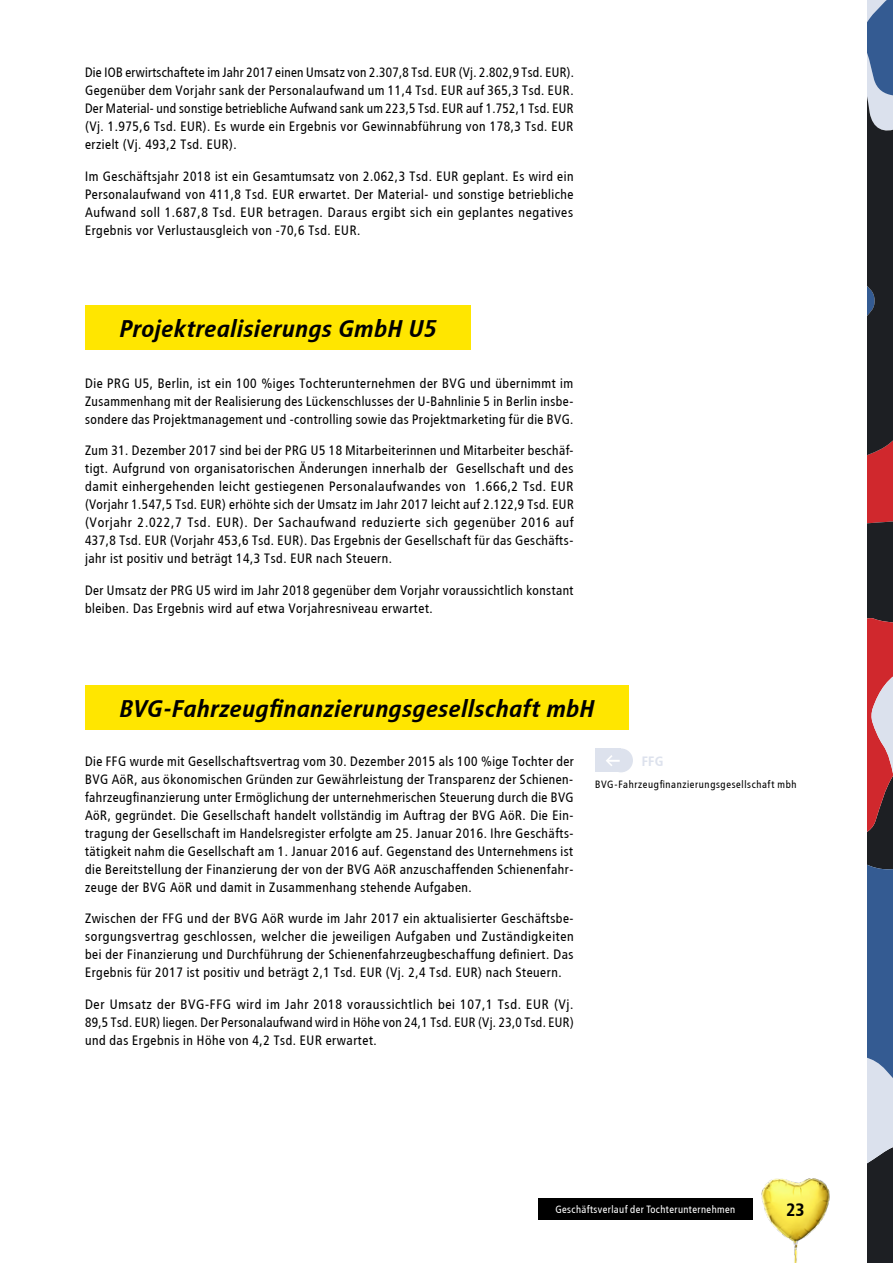
<style>
.page{position:relative;width:893px;height:1263px;background:#fff}
.page>*{position:absolute;margin:0;border:0;box-sizing:border-box;transform-origin:0 0}
.t1{font:italic 700 24px "Transit";letter-spacing:.005em;color:#000}
.t2{font:700 18px "Transit";color:#000}
.t3{font:13.5px/18px "Transit";color:#000;text-align:justify}
.t4{font:700 13.5px "Transit";color:#dde2ed}
.t5{font:10.5px "Transit";letter-spacing:.02em;color:#000}
.t6{font:10.5px "Transit";color:#fff}
</style>
<div class="page">
<div style="left:85px;top:305px;width:385px;height:44px;background:#ffe600"></div>
<div style="left:85px;top:685px;width:543px;height:45px;background:#ffe600"></div>
<div style="left:595px;top:748px;width:26px;height:24px;background:#dde2ed"></div>
<div style="left:609px;top:748px;width:24px;height:24px;background:#dde2ed;border-radius:50%"></div>
<svg style="left:606px;top:755px;width:14px;height:11px"></svg>
<img style="left:761px;top:1178px;width:69px;height:85px">
<div style="left:538px;top:1198px;width:215px;height:21px;background:#000"></div>
<svg style="left:867px;top:0;width:26px;height:1263px;background:#5c4a5a"></svg>
<p class="t3" style="left:85px;top:64px;width:491px">Die IOB erwirtschaftete im Jahr 2017 einen Umsatz von 2.307,8 Tsd. EUR (Vj. 2.802,9 Tsd. EUR).<br>Gegenüber dem Vorjahr sank der Personalaufwand um 11,4 Tsd. EUR auf 365,3 Tsd. EUR.<br>Der Material- und sonstige betriebliche Aufwand sank um 223,5 Tsd. EUR auf 1.752,1 Tsd. EUR (Vj. 1.975,6 Tsd. EUR). Es wurde ein Ergebnis vor Gewinnabführung von 178,3 Tsd. EUR erzielt (Vj. 493,2 Tsd. EUR).</p>
<p class="t3" style="left:85px;top:167px;width:491px">Im Geschäftsjahr 2018 ist ein Gesamtumsatz von 2.062,3 Tsd. EUR geplant. Es wird ein Personalaufwand von 411,8 Tsd. EUR erwartet. Der Material- und sonstige betriebliche Aufwand soll 1.687,8 Tsd. EUR betragen. Daraus ergibt sich ein geplantes negatives Ergebnis vor Verlustausgleich von -70,6 Tsd. EUR.</p>
<h1 class="t1" style="left:119px;top:314px;width:319px">Projektrealisierungs GmbH U5</h1>
<p class="t3" style="left:85px;top:374px;width:490px">Die PRG U5, Berlin, ist ein 100 %iges Tochterunternehmen der BVG und übernimmt im Zusammenhang mit der Realisierung des Lückenschlusses der U-Bahnlinie 5 in Berlin insbe&shy;sondere das Projektmanagement und -controlling sowie das Projektmarketing für die BVG.</p>
<p class="t3" style="left:85px;top:442px;width:491px">Zum 31. Dezember 2017 sind bei der PRG U5 18 Mitarbeiterinnen und Mitarbeiter beschäf&shy;tigt. Aufgrund von organisatorischen Änderungen innerhalb der Gesellschaft und des damit einhergehenden leicht gestiegenen Personalaufwandes von 1.666,2 Tsd. EUR (Vorjahr 1.547,5 Tsd. EUR) erhöhte sich der Umsatz im Jahr 2017 leicht auf 2.122,9 Tsd. EUR (Vorjahr 2.022,7 Tsd. EUR). Der Sachaufwand reduzierte sich gegenüber 2016 auf 437,8 Tsd. EUR (Vorjahr 453,6 Tsd. EUR). Das Ergebnis der Gesellschaft für das Geschäfts&shy;jahr ist positiv und beträgt 14,3 Tsd. EUR nach Steuern.</p>
<p class="t3" style="left:85px;top:581px;width:490px">Der Umsatz der PRG U5 wird im Jahr 2018 gegenüber dem Vorjahr voraussichtlich konstant bleiben. Das Ergebnis wird auf etwa Vorjahresniveau erwartet.</p>
<h1 class="t1" style="left:119px;top:694px;width:477px">BVG-Fahrzeugfinanzierungsgesellschaft mbH</h1>
<p class="t3" style="left:85px;top:752px;width:491px">Die FFG wurde mit Gesellschaftsvertrag vom 30. Dezember 2015 als 100 %ige Tochter der BVG AöR, aus ökonomischen Gründen zur Gewährleistung der Transparenz der Schienen&shy;fahrzeugfinanzierung unter Ermöglichung der unternehmerischen Steuerung durch die BVG AöR, gegründet. Die Gesellschaft handelt vollständig im Auftrag der BVG AöR. Die Ein&shy;tragung der Gesellschaft im Handelsregister erfolgte am 25. Januar 2016. Ihre Geschäfts&shy;tätigkeit nahm die Gesellschaft am 1. Januar 2016 auf. Gegenstand des Unternehmens ist die Bereitstellung der Finanzierung der von der BVG AöR anzuschaffenden Schienenfahr&shy;zeuge der BVG AöR und damit in Zusammenhang stehende Aufgaben.</p>
<p class="t3" style="left:85px;top:910px;width:491px">Zwischen der FFG und der BVG AöR wurde im Jahr 2017 ein aktualisierter Geschäftsbe&shy;sorgungsvertrag geschlossen, welcher die jeweiligen Aufgaben und Zuständigkeiten bei der Finanzierung und Durchführung der Schienenfahrzeugbeschaffung definiert. Das Ergebnis für 2017 ist positiv und beträgt 2,1 Tsd. EUR (Vj. 2,4 Tsd. EUR) nach Steuern.</p>
<p class="t3" style="left:85px;top:995px;width:491px">Der Umsatz der BVG-FFG wird im Jahr 2018 voraussichtlich bei 107,1 Tsd. EUR (Vj.<br>89,5 Tsd. EUR) liegen. Der Personalaufwand wird in Höhe von 24,1 Tsd. EUR (Vj. 23,0 Tsd. EUR) und das Ergebnis in Höhe von 4,2 Tsd. EUR erwartet.</p>
<p class="t4" style="left:642px;top:753px;width:23px">FFG</p>
<p class="t5" style="left:595px;top:779px;width:203px">BVG-Fahrzeugfinanzierungsgesellschaft mbh</p>
<p class="t6" style="left:555px;top:1203px;width:182px">Geschäftsverlauf der Tochterunternehmen</p>
<h2 class="t2" style="left:786px;top:1199px;width:20px">23</h2>
</div>
